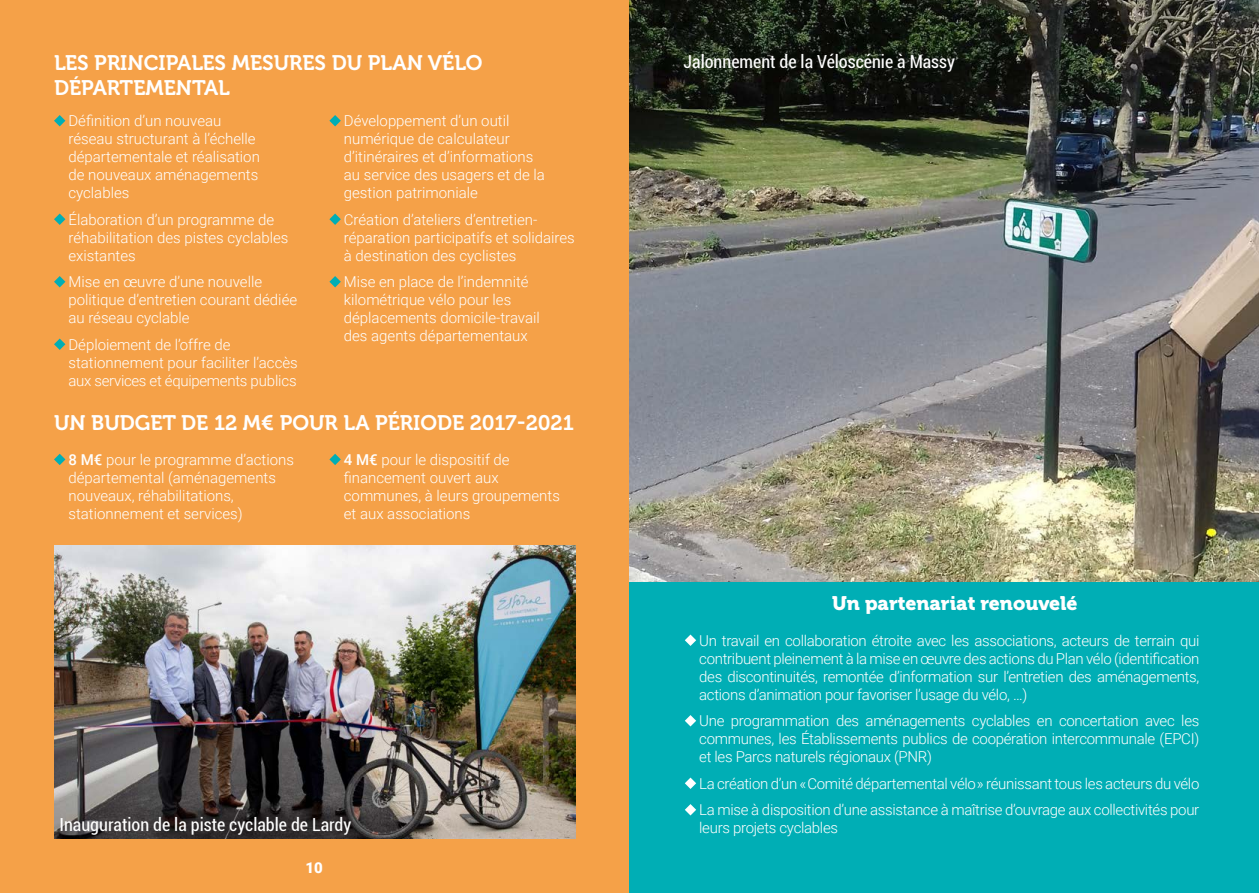
<style>
.page{position:relative;width:1259px;height:893px;background:#fff}
.page>*{position:absolute;margin:0;border:0;box-sizing:border-box;transform-origin:0 0}
.t1{font:21px/25.2px "Museo 700";color:#fff}
.t2{font:19.5px "Museo 900";color:#fff}
.t3{font:condensed 18px "Roboto";color:#fff}
.t4{font:300 15px/18px "Roboto";color:#fff}
.t5{font:300 15px/26.5px "Roboto";letter-spacing:-.02em;color:#fff}
.t6{font:900 15px "Roboto";color:#fff}
.s1{font-weight:500}
</style>
<div class="page">
<div style="left:0;top:0;width:629px;height:893px;background:#f5a148"></div>
<svg style="left:54px;top:115px;width:11px;height:11px"></svg>
<svg style="left:54px;top:214px;width:11px;height:11px"></svg>
<svg style="left:54px;top:276px;width:11px;height:11px"></svg>
<svg style="left:54px;top:339px;width:11px;height:11px"></svg>
<svg style="left:329px;top:115px;width:12px;height:11px"></svg>
<svg style="left:329px;top:214px;width:12px;height:11px"></svg>
<svg style="left:329px;top:276px;width:12px;height:11px"></svg>
<svg style="left:54px;top:454px;width:11px;height:11px"></svg>
<svg style="left:329px;top:454px;width:12px;height:11px"></svg>
<img style="left:54px;top:545px;width:521px;height:294px">
<img style="left:629px;top:0;width:630px;height:583px">
<div style="left:629px;top:583px;width:630px;height:310px;background:#00aeb5"></div>
<svg style="left:685px;top:634px;width:11px;height:12px"></svg>
<svg style="left:685px;top:715px;width:11px;height:11px"></svg>
<svg style="left:685px;top:778px;width:11px;height:11px"></svg>
<svg style="left:685px;top:804px;width:11px;height:11px"></svg>
<h1 class="t1" style="left:54px;top:50px;width:430px">LES PRINCIPALES MESURES DU PLAN VÉLO<br>DÉPARTEMENTAL</h1>
<p class="t4" style="left:68px;top:112px;width:193px">Définition d’un nouveau réseau structurant à l’échelle départementale et réalisation de nouveaux aménagements cyclables</p>
<p class="t4" style="left:68px;top:210px;width:221px">Élaboration d’un programme de réhabilitation des pistes cyclables existantes</p>
<p class="t4" style="left:68px;top:273px;width:230px">Mise en œuvre d’une nouvelle politique d’entretien courant dédiée au réseau cyclable</p>
<p class="t4" style="left:68px;top:335px;width:231px">Déploiement de l’offre de stationnement pour faciliter l’accès aux services et équipements publics</p>
<p class="t4" style="left:344px;top:112px;width:203px">Développement d’un outil numérique de calculateur d’itinéraires et d’informations au service des usagers et de la gestion patrimoniale</p>
<p class="t4" style="left:344px;top:210px;width:232px">Création d’ateliers d’entretien&shy;réparation participatifs et solidaires à destination des cyclistes</p>
<p class="t4" style="left:344px;top:273px;width:197px">Mise en place de l’indemnité kilométrique vélo pour les déplacements domicile-travail des agents départementaux</p>
<h1 class="t1" style="left:54px;top:411px;width:521px">UN BUDGET DE 12 M€ POUR LA PÉRIODE 2017-2021</h1>
<p class="t4" style="left:68px;top:450px;width:227px"><span class="s1">8 M€</span> pour le programme d’actions départemental (aménagements nouveaux, réhabilitations, stationnement et services)</p>
<p class="t4" style="left:344px;top:450px;width:217px"><span class="s1">4 M€</span> pour le dispositif de financement ouvert aux communes, à leurs groupements et aux associations</p>
<p class="t3" style="left:60px;top:812px;width:293px">Inauguration de la piste cyclable de Lardy</p>
<p class="t6" style="left:306px;top:857px;width:19px">10</p>
<p class="t3" style="left:683px;top:49px;width:273px">Jalonnement de la Véloscénie à Massy</p>
<h2 class="t2" style="left:832px;top:592px;width:247px">Un partenariat renouvelé</h2>
<p class="t4" style="left:699px;top:631px;width:502px;text-align:justify">Un travail en collaboration étroite avec les associations, acteurs de terrain qui contribuent pleinement à la mise en œuvre des actions du Plan vélo (identification des discontinuités, remontée d’information sur l’entretien des aménagements, actions d’animation pour favoriser l’usage du vélo, …)</p>
<p class="t4" style="left:699px;top:712px;width:501px;text-align:justify">Une programmation des aménagements cyclables en concertation avec les communes, les Établissements publics de coopération intercommunale (EPCI) et les Parcs naturels régionaux (PNR)</p>
<p class="t5" style="left:699px;top:770px;width:502px">La création d’un « Comité départemental vélo » réunissant tous les acteurs du vélo<br>La mise à disposition d’une assistance à maîtrise d’ouvrage aux collectivités pour</p>
<p class="t5" style="left:699px;top:814px;width:140px">leurs projets cyclables</p>
</div>
